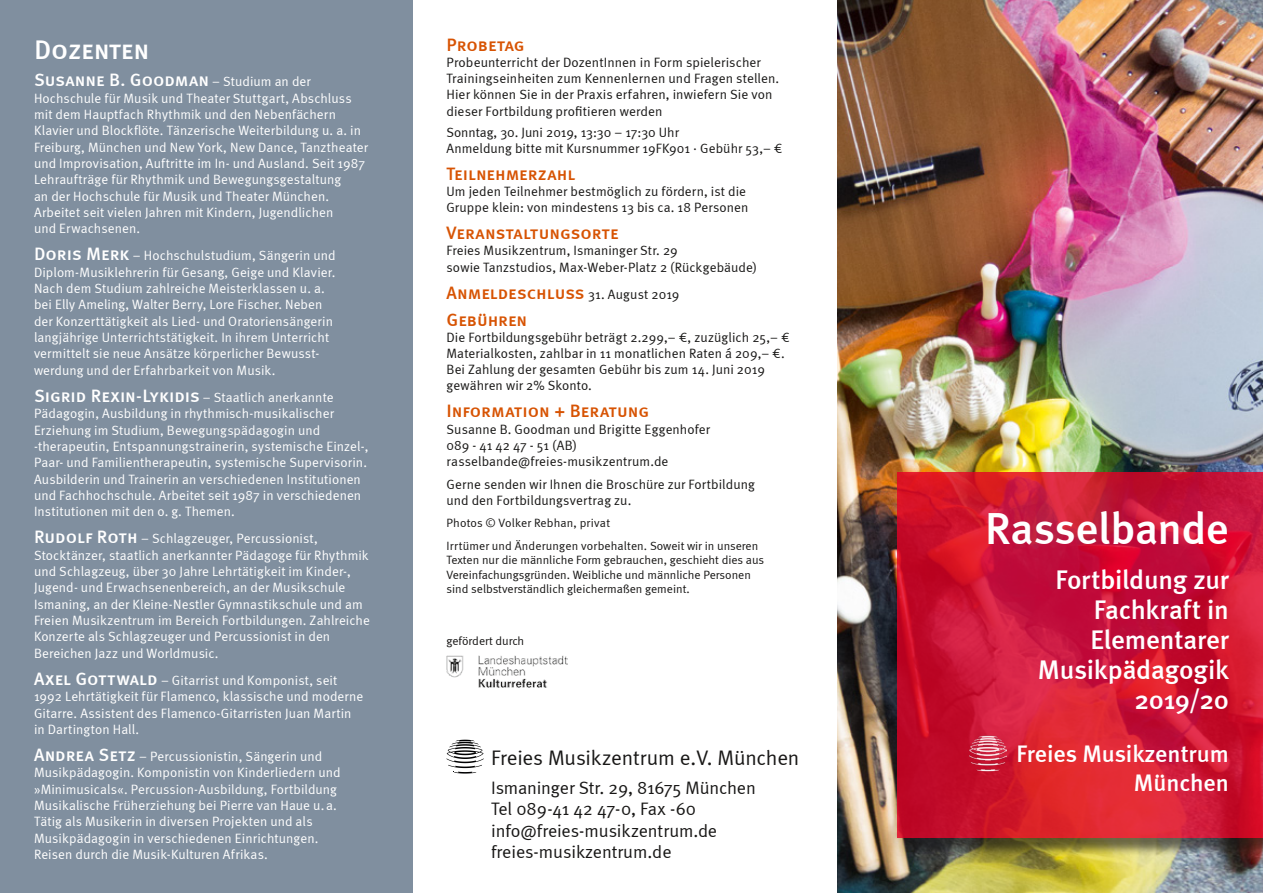
<style>
.page{position:relative;width:1263px;height:893px;background:#fff}
.page>*{position:absolute;margin:0;border:0;box-sizing:border-box;transform-origin:0 0}
.t1{font:500 45px "Meta";letter-spacing:-.01em;color:#fff}
.t2{font:500 27px/30px "Meta";letter-spacing:-.01em;color:#fff;text-align:right}
.t3{font:27px "Meta Medium LF Caps";letter-spacing:-.01em;color:#fff}
.t4{font:500 24px/28.8px "Meta";color:#fff;text-align:right}
.t5{font:21px "Meta Normal";letter-spacing:-.005em;color:#181716}
.t6{font:18px/21.5px "Meta Normal";letter-spacing:-.005em;color:#181716}
.t7{font:18px/27px "Meta Medium LF Caps";color:#d75303}
.t8{font:18px "Meta Medium LF Caps";color:#fff}
.t9{font:13.5px/16.4px "Meta Normal";letter-spacing:.005em;color:#fff}
.t10{font:13.5px/16.2px "Meta Normal";letter-spacing:.005em;color:#181716}
.t11{font:12px/14.4px "Meta Normal";color:#181716}
.s1{font-family:"Meta Normal";font-size:13.5px;color:#181716}
.s2{font-family:"Meta Normal";font-size:13.5px}
.s3{font-family:"Meta Medium LF Caps";font-size:18px}
</style>
<div class="page">
<img style="left:838px;top:0;width:425px;height:893px">
<div style="left:0;top:0;width:412px;height:893px;background:#808f9f"></div>
<div style="left:899px;top:474px;width:364px;height:383px;background:#181716;opacity:.75"></div>
<svg style="left:897px;top:472px;width:366px;height:366px;background:#cd1533"></svg>
<img style="left:969px;top:735px;width:38px;height:38px">
<img style="left:446px;top:656px;width:122px;height:31px">
<svg style="left:446px;top:740px;width:38px;height:33px"></svg>
<h3 class="t7" style="left:446px;top:31px;width:80px">Probetag</h3>
<p class="t10" style="left:446px;top:54px;width:334px">Probeunterricht der DozentInnen in Form spielerischer Trainingseinheiten zum Kennenlernen und Fragen stellen.<br>Hier können Sie in der Praxis erfahren, inwiefern Sie von dieser Fortbildung profitieren werden</p>
<p class="t10" style="left:446px;top:124px;width:338px">Sonntag, 30. Juni 2019, 13:30 – 17:30 Uhr<br>Anmeldung bitte mit Kursnummer 19FK901 · Gebühr 53,– €</p>
<h3 class="t7" style="left:446px;top:160px;width:130px">Teilnehmerzahl</h3>
<p class="t10" style="left:446px;top:183px;width:303px">Um jeden Teilnehmer bestmöglich zu fördern, ist die<br>Gruppe klein: von mindestens 13 bis ca. 18 Personen</p>
<h3 class="t7" style="left:446px;top:219px;width:174px">Veranstaltungsorte</h3>
<p class="t10" style="left:446px;top:242px;width:312px">Freies Musikzentrum, Ismaninger Str. 29<br>sowie Tanzstudios, Max-Weber-Platz 2 (Rückgebäude)</p>
<h3 class="t7" style="left:446px;top:279px;width:234px">Anmeldeschluss <span class="s1">31. August 2019<br></span>Gebühren</h3>
<p class="t10" style="left:446px;top:329px;width:345px">Die Fortbildungsgebühr beträgt 2.299,– €, zuzüglich 25,– € Materialkosten, zahlbar in 11 monatlichen Raten á 209,– €.<br>Bei Zahlung der gesamten Gebühr bis zum 14. Juni 2019 gewähren wir 2% Skonto.</p>
<h3 class="t7" style="left:446px;top:397px;width:204px">Information + Beratung</h3>
<p class="t10" style="left:446px;top:421px;width:265px">Susanne B. Goodman und Brigitte Eggenhofer<br>089 - 41 42 47 - 51 (AB) rasselbande@freies-musikzentrum.de</p>
<p class="t10" style="left:446px;top:476px;width:310px">Gerne senden wir Ihnen die Broschüre zur Fortbildung und den Fortbildungsvertrag zu.</p>
<p class="t11" style="left:446px;top:512px;width:313px;line-height:22.5px">Photos © Volker Rebhan, privat<br>Irrtümer und Änderungen vorbehalten. Soweit wir in unseren</p>
<p class="t11" style="left:446px;top:553px;width:319px">Texten nur die männliche Form gebrauchen, geschieht dies aus<br>Vereinfachungsgründen. Weibliche und männliche Personen sind selbstverständlich gleichermaßen gemeint.</p>
<h2 class="t3" style="left:34px;top:34px;width:117px">Dozenten</h2>
<h3 class="t8" style="left:34px;top:70px;width:278px">Susanne B. Goodman <span class="s2">– Studium an der</span></h3>
<p class="t9" style="left:34px;top:90px;width:335px">Hochschule für Musik und Theater Stuttgart, Abschluss mit dem Hauptfach Rhythmik und den Nebenfächern Klavier und Blockflöte. Tänzerische Weiterbildung u. a. in Freiburg, München und New York, New Dance, Tanztheater und Improvisation, Auftritte im In- und Ausland. Seit 1987<br>Lehraufträge für Rhythmik und Bewegungsgestaltung<br>an der Hochschule für Musik und Theater München.<br>Arbeitet seit vielen Jahren mit Kindern, Jugendlichen<br>und Erwachsenen.</p>
<p class="t9" style="left:34px;top:247px;width:303px"><span class="s3">Doris Merk</span> – Hochschulstudium, Sängerin und Diplom-Musiklehrerin für Gesang, Geige und Klavier.<br>Nach dem Studium zahlreiche Meisterklassen u. a. bei Elly Ameling, Walter Berry, Lore Fischer. Neben der Konzerttätigkeit als Lied- und Oratoriensängerin langjährige Unterrichtstätigkeit. In ihrem Unterricht vermittelt sie neue Ansätze körperlicher Bewusst&shy;werdung und der Erfahrbarkeit von Musik.</p>
<p class="t9" style="left:34px;top:389px;width:336px"><span class="s3">Sigrid Rexin-Lykidis</span> – Staatlich anerkannte Pädagogin, Ausbildung in rhythmisch-musikalischer Erziehung im Studium, Bewegungspädagogin und -therapeutin, Entspannungstrainerin, systemische Einzel-, Paar- und Familientherapeutin, systemische Supervisorin.<br>Ausbilderin und Trainerin an verschiedenen Institutionen und Fachhochschule. Arbeitet seit 1987 in verschiedenen Institutionen mit den o. g. Themen.</p>
<p class="t9" style="left:34px;top:530px;width:337px"><span class="s3">Rudolf Roth</span> – Schlagzeuger, Percussionist, Stocktänzer, staatlich anerkannter Pädagoge für Rhythmik und Schlagzeug, über 30 Jahre Lehrtätigkeit im Kinder-, Jugend- und Erwachsenenbereich, an der Musikschule Ismaning, an der Kleine-Nestler Gymnastikschule und am Freien Musikzentrum im Bereich Fortbildungen. Zahlreiche Konzerte als Schlagzeuger und Percussionist in den Bereichen Jazz und Worldmusic.</p>
<p class="t9" style="left:34px;top:672px;width:331px"><span class="s3">Axel Gottwald</span> – Gitarrist und Komponist, seit 1992 Lehrtätigkeit für Flamenco, klassische und moderne Gitarre. Assistent des Flamenco-Gitarristen Juan Martin in Dartington Hall.</p>
<p class="t9" style="left:34px;top:748px;width:308px"><span class="s3">Andrea Setz</span> – Percussionistin, Sängerin und Musikpädagogin. Komponistin von Kinderliedern und »Minimusicals«. Percussion-Ausbildung, Fortbildung Musikalische Früherziehung bei Pierre van Haue u.a.<br>Tätig als Musikerin in diversen Projekten und als Musikpädagogin in verschiedenen Einrichtungen.<br>Reisen durch die Musik-Kulturen Afrikas.</p>
<h3 class="t5" style="left:491px;top:746px;width:310px">Freies Musikzentrum e.V. München</h3>
<p class="t11" style="left:446px;top:633px;width:79px">gefördert durch</p>
<h3 class="t6" style="left:491px;top:777px;width:266px">Ismaninger Str. 29, 81675 München<br>Tel 089-41 42 47-0, Fax -60 info@freies-musikzentrum.de freies-musikzentrum.de</h3>
<h1 class="t1" style="left:985px;top:502px;width:245px">Rasselbande</h1>
<h2 class="t2" style="left:1038px;top:564px;width:193px">Fortbildung zur<br>Fachkraft in<br>Elementarer<br>Musikpädagogik<br>2019/20</h2>
<h3 class="t4" style="left:1016px;top:739px;width:214px">Freies Musikzentrum<br>München</h3>
</div>
